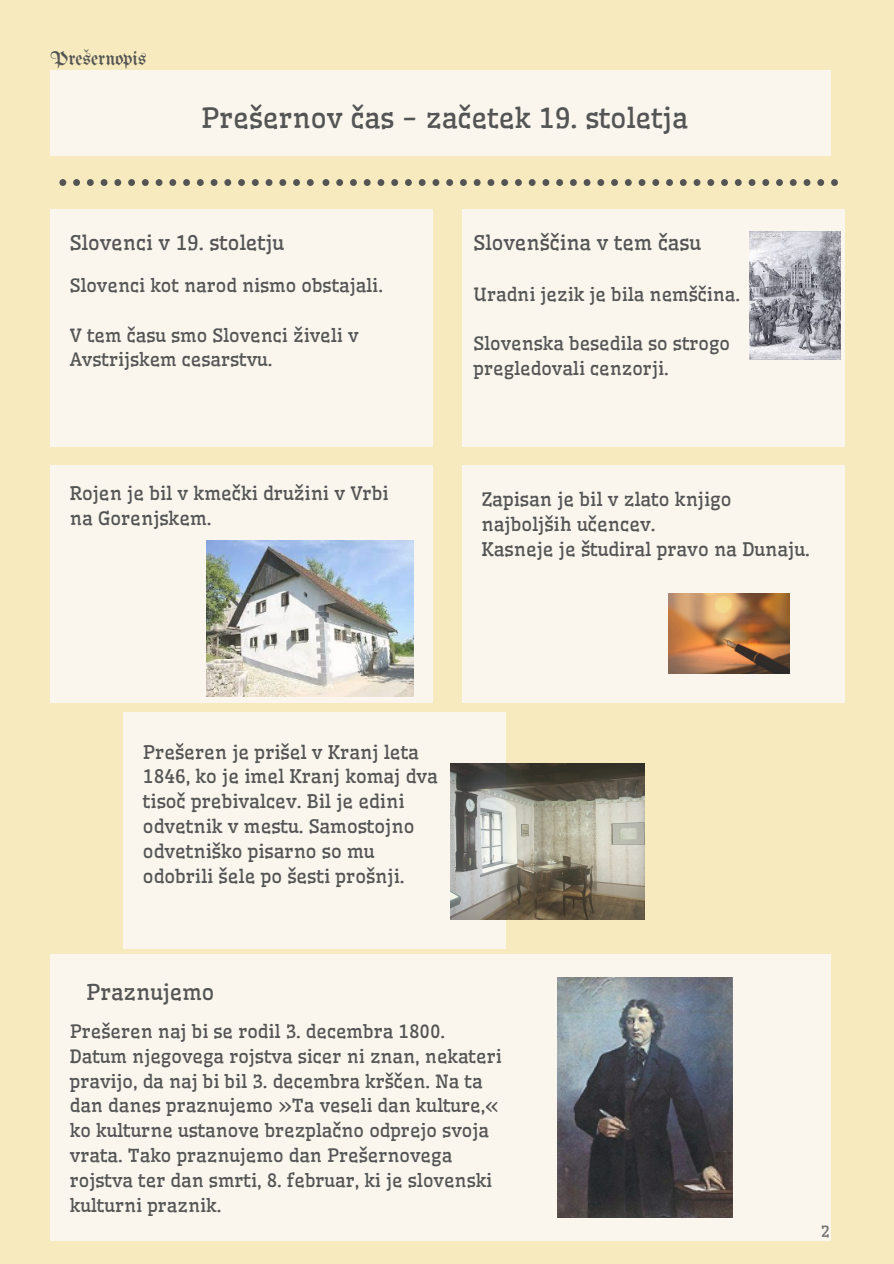
<style>
.page{position:relative;width:894px;height:1264px;background:#fff}
.page>*{position:absolute;margin:0;border:0;box-sizing:border-box;transform-origin:0 0}
.t1{font:27.3px "Wellfleet";color:#545454}
.t2{font:21.3px "Wellfleet";color:#545454}
.t3{font:19.8px "Wellfleet";color:#545454}
.t4{font:19.8px "Unifraktur Maguntia";color:#545454}
.t5{font:18.3px/24.8px "Wellfleet";color:#545454}
.t6{font:18px/24.8px "Wellfleet";color:#545454}
.t7{font:15.3px "Wellfleet";color:#737373}
</style>
<div class="page">
<div style="left:0;top:0;width:893px;height:1263px;background:#f6eabe"></div>
<div style="left:51px;top:71px;width:779px;height:84px;background:#faf6ee"></div>
<div style="left:51px;top:465px;width:381px;height:237px;background:#faf6ee"></div>
<div style="left:462px;top:465px;width:382px;height:237px;background:#faf6ee"></div>
<div style="left:51px;top:210px;width:381px;height:236px;background:#faf6ee"></div>
<div style="left:462px;top:210px;width:382px;height:236px;background:#faf6ee"></div>
<div style="left:51px;top:954px;width:779px;height:286px;background:#faf6ee"></div>
<svg style="left:59px;top:179px;width:254px;height:7px"></svg>
<svg style="left:322px;top:179px;width:254px;height:7px"></svg>
<svg style="left:583px;top:179px;width:254px;height:7px"></svg>
<img style="left:557px;top:977px;width:174px;height:240px">
<img style="left:206px;top:541px;width:207px;height:155px">
<img style="left:668px;top:593px;width:120px;height:80px">
<img style="left:749px;top:232px;width:91px;height:127px">
<div style="left:123px;top:712px;width:382px;height:236px;background:#faf6ee"></div>
<img style="left:450px;top:763px;width:194px;height:156px">
<p class="t4" style="left:51px;top:49px;width:97px">Prešernopis</p>
<p class="t1" style="left:201px;top:101px;width:488px">Prešernov čas - začetek 19. stoletja</p>
<p class="t3" style="left:70px;top:230px;width:215px">Slovenci v 19. stoletju</p>
<p class="t6" style="left:70px;top:273px;width:314px">Slovenci kot narod nismo obstajali.</p>
<p class="t6" style="left:70px;top:323px;width:290px">V tem času smo Slovenci živeli v<br>Avstrijskem cesarstvu.</p>
<p class="t3" style="left:473px;top:230px;width:229px">Slovenščina v tem času</p>
<p class="t6" style="left:473px;top:282px;width:268px">Uradni jezik je bila nemščina.</p>
<p class="t6" style="left:473px;top:331px;width:258px">Slovenska besedila so strogo pregledovali cenzorji.</p>
<p class="t5" style="left:70px;top:481px;width:320px">Rojen je bil v kmečki družini v Vrbi na Gorenjskem.</p>
<p class="t5" style="left:481px;top:487px;width:251px">Zapisan je bil v zlato knjigo najboljših učencev.</p>
<p class="t5" style="left:481px;top:536px;width:329px">Kasneje je študiral pravo na Dunaju.</p>
<p class="t5" style="left:143px;top:739px;width:296px">Prešeren je prišel v Kranj leta<br>1846, ko je imel Kranj komaj dva tisoč prebivalcev. Bil je edini odvetnik v mestu. Samostojno odvetniško pisarno so mu odobrili šele po šesti prošnji.</p>
<p class="t2" style="left:86px;top:978px;width:130px">Praznujemo</p>
<p class="t6" style="left:70px;top:1019px;width:433px">Prešeren naj bi se rodil 3. decembra 1800.<br>Datum njegovega rojstva sicer ni znan, nekateri pravijo, da naj bi bil 3. decembra krščen. Na ta dan danes praznujemo »Ta veseli dan kulture,« ko kulturne ustanove brezplačno odprejo svoja vrata. Tako praznujemo dan Prešernovega rojstva ter dan smrti, 8. februar, ki je slovenski kulturni praznik.</p>
<p class="t7" style="left:820px;top:1221px;width:10px">2</p>
</div>
